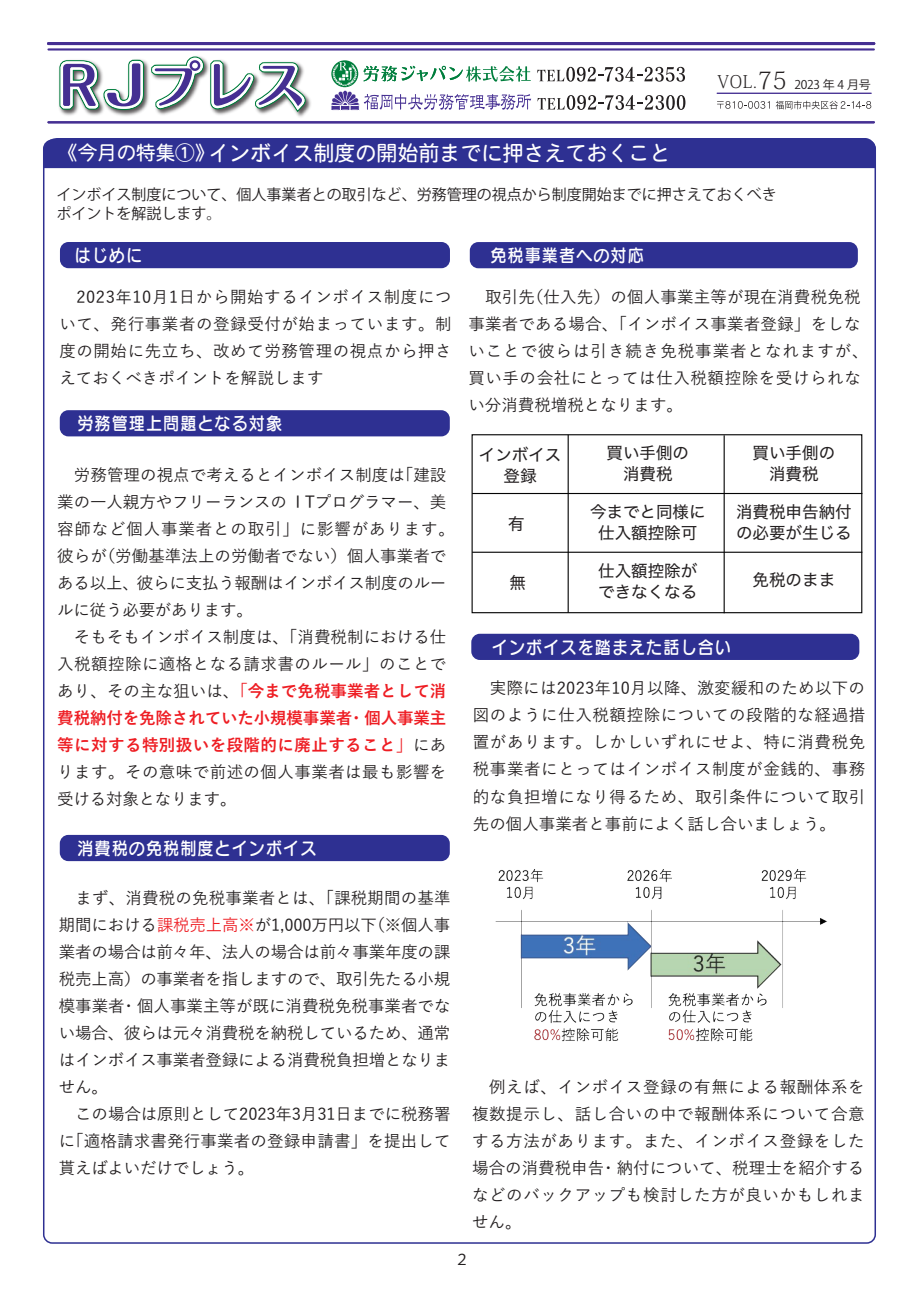
<style>
.page{position:relative;width:919px;height:1289px;background:#fff}
.page>*{position:absolute;margin:0;border:0;box-sizing:border-box;transform-origin:0 0}
.t1{font:21px "Heisei Maru Go Std W4";color:#fff}
.t2{font:19.2px "Koz Go Pr 6 N";color:#fff}
.t3{font:17.85px "Seurat Pro N DB";letter-spacing:.06em;color:#fff;scale:.91 1}
.t4{font:500 16.5px/27px "Yu Go";letter-spacing:.005em;color:#231f20;text-align:justify}
.t5{font:16.5px/21px "Hiragino Sans W4";color:#231f20;text-align:center}
.t6{font:15px/19.5px "Koz Go Pr 6 N";color:#231f20}
.t7{font:14.85px "Koz Go Pr 6 N";color:#231f20}
.t8{font:12px "Koz Go Pr 6 N";letter-spacing:-.02em;color:#231f20}
.s1{font-family:"Koz Min Pr 6 N";font-weight:200;font-size:17.4px}
.s2{font-family:"Koz Min Pr 6 N";font-weight:200;font-size:24px}
.s3{font-size:19.5px}
.s4{font-weight:700;color:#ee1d23}
.s5{color:#ee1d23}
</style>
<div class="page">
<hr style="left:48px;top:48px;width:825px;height:3px;background:#452f92">
<svg style="left:717px;top:101px;width:52px;height:8px"></svg>
<svg style="left:775px;top:101px;width:96px;height:8px"></svg>
<svg style="left:331px;top:60px;width:27px;height:27px"></svg>
<svg style="left:537px;top:67px;width:148px;height:15px"></svg>
<svg style="left:537px;top:95px;width:148px;height:15px"></svg>
<svg style="left:331px;top:62px;width:200px;height:49px"></svg>
<hr style="left:48px;top:121px;width:825px;height:2px;background:#452f92">
<hr style="left:48px;top:42px;width:825px;height:3px;background:#452f92">
<hr style="left:716px;top:93px;width:155px;height:1px;background:#452f92">
<svg style="left:59px;top:56px;width:252px;height:61px"></svg>
<div style="left:44px;top:138px;width:831px;height:30px;background:#2e3092"></div>
<div style="left:60px;top:242px;width:390px;height:26px;background:#2e3092;border-radius:9px"></div>
<div style="left:60px;top:410px;width:390px;height:26px;background:#2e3092;border-radius:9px"></div>
<div style="left:60px;top:834px;width:390px;height:27px;background:#2e3092;border-radius:9px"></div>
<div style="left:470px;top:242px;width:387px;height:26px;background:#2e3092;border-radius:9px"></div>
<div style="left:471px;top:633px;width:388px;height:27px;background:#2e3092;border-radius:9px"></div>
<div style="left:471px;top:434px;width:391px;height:179px;border:1px solid #030303"></div>
<hr style="left:472px;top:551px;width:390px;height:2px;background:#030303">
<hr style="left:472px;top:493px;width:390px;height:1px;background:#030303">
<hr style="left:567px;top:435px;width:1px;height:177px;background:#030303">
<hr style="left:723px;top:435px;width:1px;height:178px;background:#030303">
<img style="left:495px;top:869px;width:332px;height:173px">
<p class="t8" style="left:717px;top:77px;width:155px"><span class="s1">VOL.</span><span class="s2">75　</span>2023 年 4 月号</p>
<p class="t2" style="left:58px;top:141px;width:78px">《特集》</p>
<p class="t1" style="left:58px;top:139px;width:614px"><span class="s3">《今月の特集①》</span>インボイス制度の開始前までに押さえておくこと</p>
<p class="t6" style="left:56px;top:185px;width:722px">インボイス制度について、個人事業者との取引など、労務管理の視点から制度開始までに押さえておくべきポイントを解説します。</p>
<p class="t3" style="left:75px;top:244px;width:76px">はじめに</p>
<p class="t4" style="left:59px;top:282px;width:394px">　2023年10月1日から開始するインボイス制度について、発行事業者の登録受付が始まっています。制度の開始に先立ち、改めて労務管理の視点から押さえておくべきポイントを解説します</p>
<p class="t3" style="left:77px;top:412px;width:226px">労務管理上問題となる対象</p>
<p class="t3" style="left:490px;top:244px;width:170px">免税事業者への対応</p>
<p class="t4" style="left:468px;top:281px;width:402px;text-align:left">　取引先（仕入先）の個人事業主等が現在消費税免税事業者である場合、「インボイス事業者登録」をしないことで彼らは引き続き免税事業者となれますが、買い手の会社にとっては仕入税額控除を受けられない分消費税増税となります。</p>
<p class="t4" style="left:57px;top:459px;width:399px;text-align:left">　労務管理の視点で考えるとインボイス制度は「建設業の一人親方やフリーランスの I Tプログラマー、美容師など個人事業者との取引」に影響があります。彼らが（労働基準法上の労働者でない）個人事業者である以上、彼らに支払う報酬はインボイス制度のルールに従う必要があります。<br>　そもそもインボイス制度は、「消費税制における仕入税額控除に適格となる請求書のルール」のことであり、その主な狙いは、<span class="s4">「今まで免税事業者として消費税納付を免除されていた小規模事業者・個人事業主等に対する特別扱いを段階的に廃止すること」</span>にあります。その意味で前述の個人事業者は最も影響を受ける対象となります。</p>
<p class="t3" style="left:77px;top:836px;width:264px">消費税の免税制度とインボイス</p>
<p class="t5" style="left:479px;top:443px;width:84px">インボイス登録</p>
<p class="t5" style="left:508px;top:512px;width:18px">有</p>
<p class="t5" style="left:509px;top:571px;width:18px">無</p>
<p class="t5" style="left:606px;top:441px;width:84px">買い手側の消費税</p>
<p class="t5" style="left:590px;top:500px;width:117px">今までと同様に仕入額控除可</p>
<p class="t5" style="left:736px;top:500px;width:117px;text-align:left">消費税申告納付の必要が生じる</p>
<p class="t5" style="left:598px;top:558px;width:100px;text-align:left">仕入額控除ができなくなる</p>
<p class="t5" style="left:752px;top:567px;width:84px">免税のまま</p>
<p class="t5" style="left:752px;top:441px;width:84px">買い手側の消費税</p>
<p class="t3" style="left:492px;top:635px;width:264px">インボイスを踏まえた話し合い</p>
<p class="t4" style="left:473px;top:672px;width:394px">　実際には2023年10月以降、激変緩和のため以下の図のように仕入税額控除についての段階的な経過措置があります。しかしいずれにせよ、特に消費税免税事業者にとってはインボイス制度が金銭的、事務的な負担増になり得るため、取引条件について取引先の個人事業者と事前によく話し合いましょう。</p>
<p class="t4" style="left:59px;top:882px;width:393px;text-align:left">　まず、消費税の免税事業者とは、「課税期間の基準期間における<span class="s5">課税売上高※</span>が1,000万円以下（※個人事業者の場合は前々年、法人の場合は前々事業年度の課税売上高）の事業者を指しますので、取引先たる小規模事業者・個人事業主等が既に消費税免税事業者でない場合、彼らは元々消費税を納税しているため、通常はインボイス事業者登録による消費税負担増となりません。<br>　この場合は原則として2023年3月31日までに税務署に「適格請求書発行事業者の登録申請書」を提出して貰えばよいだけでしょう。　</p>
<p class="t4" style="left:472px;top:1071px;width:394px">　例えば、インボイス登録の有無による報酬体系を複数提示し、話し合いの中で報酬体系について合意する方法があります。また、インボイス登録をした場合の消費税申告・納付について、税理士を紹介するなどのバックアップも検討した方が良いかもしれません。</p>
<p class="t7" style="left:454px;top:1251px;width:16px">２</p>
</div>
